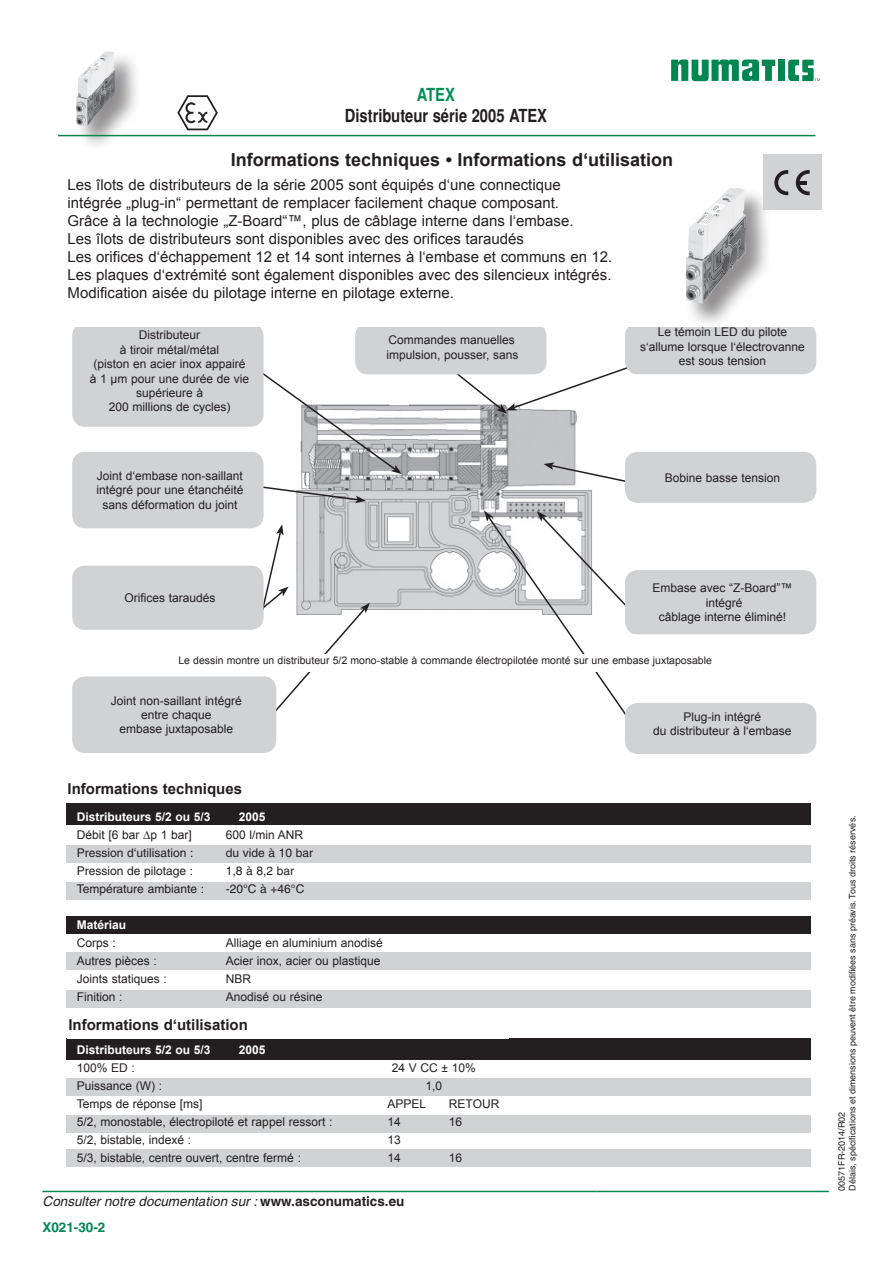
<style>
.page{position:relative;width:893px;height:1263px;background:#fff}
.page>*{position:absolute;margin:0;border:0;box-sizing:border-box;transform-origin:0 0}
.t1{font:700 18px "Arial";color:#231f20}
.t2{font:700 condensed 18px "Helvetica";color:#231f20}
.t3{font:700 condensed 18px "Helvetica";color:#009055}
.t4{font:15px/18px "Arial";color:#231f20}
.t5{font:700 15px "Arial";color:#231f20}
.t6{font:italic 13.5px "Helvetica";color:#231f20}
.t7{font:700 13.5px "Helvetica";color:#008751}
.t8{font:12px/14.4px "Arial";color:#231f20;text-align:center}
.t9{font:12px "Helvetica";color:#231f20}
.t10{font:700 12px "Arial";color:#fff}
.t11{font:10.5px "Arial";color:#231f20}
.t12{font:9px "Helvetica";color:#231f20}
.s1{font-weight:700;font-style:normal}
</style>
<div class="page">
<img style="left:296px;top:404px;width:296px;height:206px">
<div style="left:67px;top:990px;width:744px;height:17px;background:#d1d2d4"></div>
<div style="left:67px;top:952px;width:744px;height:17px;background:#d1d2d4"></div>
<div style="left:67px;top:916px;width:744px;height:17px;background:#231f20"></div>
<div style="left:67px;top:1038px;width:744px;height:21px;background:#231f20"></div>
<div style="left:67px;top:803px;width:744px;height:21px;background:#231f20"></div>
<div style="left:67px;top:1150px;width:744px;height:17px;background:#d1d2d4"></div>
<div style="left:67px;top:882px;width:744px;height:17px;background:#d1d2d4"></div>
<div style="left:67px;top:845px;width:744px;height:17px;background:#d1d2d4"></div>
<svg style="left:264px;top:484px;width:102px;height:19px"></svg>
<svg style="left:255px;top:365px;width:147px;height:109px"></svg>
<svg style="left:446px;top:364px;width:188px;height:50px"></svg>
<svg style="left:543px;top:462px;width:82px;height:22px"></svg>
<div style="left:72px;top:452px;width:192px;height:76px;background:#d1d2d4;border-radius:13px"></div>
<div style="left:355px;top:323px;width:191px;height:51px;background:#d1d2d4;border-radius:13px"></div>
<div style="left:72px;top:323px;width:192px;height:104px;background:#d1d2d4;border-radius:13px"></div>
<div style="left:625px;top:323px;width:191px;height:51px;background:#d1d2d4;border-radius:13px"></div>
<div style="left:67px;top:1115px;width:744px;height:17px;background:#d1d2d4"></div>
<div style="left:67px;top:1078px;width:744px;height:17px;background:#d1d2d4"></div>
<div style="left:67px;top:1017px;width:442px;height:22px;background:#fff"></div>
<div style="left:66px;top:177px;width:758px;height:150px;background:#fff"></div>
<div style="left:625px;top:452px;width:191px;height:51px;background:#d1d2d4;border-radius:13px"></div>
<div style="left:625px;top:570px;width:191px;height:64px;background:#d1d2d4;border-radius:13px"></div>
<div style="left:72px;top:566px;width:192px;height:64px;background:#d1d2d4;border-radius:13px"></div>
<svg style="left:253px;top:524px;width:117px;height:210px"></svg>
<div style="left:72px;top:676px;width:204px;height:77px;background:#d1d2d4;border-radius:13px"></div>
<svg style="left:484px;top:511px;width:154px;height:204px"></svg>
<div style="left:625px;top:703px;width:191px;height:51px;background:#d1d2d4;border-radius:13px"></div>
<div style="left:72px;top:655px;width:746px;height:17px;background:#fff"></div>
<div style="left:684px;top:187px;width:89px;height:143px;background:#231f20;opacity:.5"></div>
<img style="left:686px;top:188px;width:60px;height:116px">
<div style="left:75px;top:50px;width:67px;height:103px;background:#231f20;opacity:.5"></div>
<img style="left:76px;top:51px;width:39px;height:76px">
<div style="left:763px;top:155px;width:58px;height:55px;background:#d1d2d4"></div>
<svg style="left:774px;top:170px;width:14px;height:25px"></svg>
<svg style="left:796px;top:170px;width:14px;height:25px"></svg>
<hr style="left:42px;top:1191px;width:555px;height:1px;background:#008751">
<hr style="left:597px;top:1191px;width:232px;height:1px;background:#008751">
<hr style="left:58px;top:135px;width:757px;height:1px;background:#008751">
<div style="left:778px;top:60px;width:7px;height:21px;background:#008751"></div>
<svg style="left:671px;top:60px;width:104px;height:21px"></svg>
<svg style="left:788px;top:60px;width:32px;height:21px"></svg>
<svg style="left:177px;top:95px;width:41px;height:35px"></svg>
<h1 class="t3" style="left:417px;top:84px;width:40px">ATEX</h1>
<p class="t2" style="left:345px;top:105px;width:204px">Distributeur série 2005 ATEX</p>
<p class="t1" style="left:231px;top:148px;width:444px">Informations techniques • Informations d‘utilisation</p>
<p class="t4" style="left:68px;top:175px;width:495px">Les îlots de distributeurs de la série 2005 sont équipés d‘une connectique intégrée „plug-in“ permettant de remplacer facilement chaque composant.</p>
<p class="t4" style="left:68px;top:211px;width:508px">Grâce à la technologie „Z-Board“™, plus de câblage interne dans l‘embase.</p>
<p class="t4" style="left:68px;top:229px;width:458px">Les îlots de distributeurs sont disponibles avec des orifices taraudés</p>
<p class="t4" style="left:68px;top:247px;width:546px">Les orifices d‘échappement 12 et 14 sont internes à l‘embase et communs en 12.</p>
<p class="t4" style="left:68px;top:265px;width:546px">Les plaques d‘extrémité sont également disponibles avec des silencieux intégrés.</p>
<p class="t4" style="left:68px;top:283px;width:388px">Modification aisée du pilotage interne en pilotage externe.</p>
<p class="t8" style="left:139px;top:328px;width:63px">Distributeur</p>
<p class="t8" style="left:120px;top:343px;width:101px">à tiroir métal/métal</p>
<p class="t8" style="left:94px;top:357px;width:154px">(piston en acier inox appairé</p>
<p class="t8" style="left:90px;top:371px;width:161px">à 1 µm pour une durée de vie supérieure à</p>
<p class="t8" style="left:109px;top:400px;width:123px">200 millions de cycles)</p>
<p class="t8" style="left:96px;top:469px;width:149px">Joint d‘embase non-saillant intégré pour une étanchéité sans déformation du joint</p>
<p class="t8" style="left:124px;top:591px;width:93px">Orifices taraudés</p>
<p class="t8" style="left:389px;top:333px;width:128px">Commandes manuelles</p>
<p class="t8" style="left:386px;top:347px;width:134px">impulsion, pousser, sans</p>
<p class="t8" style="left:658px;top:325px;width:131px">Le témoin LED du pilote</p>
<p class="t8" style="left:640px;top:340px;width:166px">s‘allume lorsque l‘électrovanne</p>
<p class="t8" style="left:679px;top:354px;width:89px">est sous tension</p>
<p class="t8" style="left:665px;top:470px;width:117px">Bobine basse tension</p>
<p class="t8" style="left:652px;top:581px;width:142px">Embase avec “Z-Board”™</p>
<p class="t8" style="left:706px;top:595px;width:38px">intégré</p>
<p class="t8" style="left:659px;top:610px;width:129px">câblage interne éliminé!</p>
<p class="t11" style="left:178px;top:653px;width:535px">Le dessin montre un distributeur 5/2 mono-stable à commande électropilotée monté sur une embase juxtaposable</p>
<p class="t8" style="left:111px;top:693px;width:132px">Joint non-saillant intégré</p>
<p class="t8" style="left:141px;top:708px;width:72px">entre chaque</p>
<p class="t8" style="left:119px;top:722px;width:115px">embase juxtaposable</p>
<p class="t5" style="left:68px;top:778px;width:176px">Informations techniques</p>
<p class="t10" style="left:77px;top:809px;width:135px">Distributeurs 5/2 ou 5/3</p>
<p class="t10" style="left:239px;top:809px;width:28px">2005</p>
<p class="t8" style="left:77px;top:828px;width:117px">Débit [6 bar ∆p 1 bar]</p>
<p class="t8" style="left:226px;top:828px;width:79px">600 l/min ANR</p>
<p class="t9" style="left:77px;top:846px;width:118px">Pression d‘utilisation :</p>
<p class="t9" style="left:226px;top:846px;width:89px">du vide à 10 bar</p>
<p class="t9" style="left:77px;top:864px;width:118px">Pression de pilotage :</p>
<p class="t9" style="left:226px;top:864px;width:70px">1,8 à 8,2 bar</p>
<p class="t9" style="left:77px;top:882px;width:129px">Température ambiante :</p>
<p class="t9" style="left:226px;top:882px;width:80px">-20°C à +46°C</p>
<p class="t10" style="left:77px;top:917px;width:51px">Matériau</p>
<p class="t8" style="left:77px;top:936px;width:41px">Corps :</p>
<p class="t8" style="left:226px;top:936px;width:159px">Alliage en aluminium anodisé</p>
<p class="t8" style="left:77px;top:954px;width:82px">Autres pièces :</p>
<p class="t8" style="left:226px;top:954px;width:156px">Acier inox, acier ou plastique</p>
<p class="t8" style="left:77px;top:972px;width:92px">Joints statiques :</p>
<p class="t8" style="left:226px;top:972px;width:27px">NBR</p>
<p class="t8" style="left:77px;top:990px;width:47px">Finition :</p>
<p class="t8" style="left:226px;top:990px;width:98px">Anodisé ou résine</p>
<p class="t5" style="left:68px;top:1015px;width:181px">Informations d‘utilisation</p>
<p class="t10" style="left:77px;top:1042px;width:135px">Distributeurs 5/2 ou 5/3</p>
<p class="t10" style="left:239px;top:1042px;width:28px">2005</p>
<p class="t8" style="left:77px;top:1060px;width:60px">100% ED :</p>
<p class="t8" style="left:392px;top:1060px;width:85px">24 V CC ± 10%</p>
<p class="t8" style="left:77px;top:1078px;width:87px">Puissance (W) :</p>
<p class="t8" style="left:426px;top:1078px;width:18px">1,0</p>
<p class="t8" style="left:77px;top:1096px;width:127px">Temps de réponse [ms]</p>
<p class="t8" style="left:387px;top:1096px;width:40px">APPEL</p>
<p class="t8" style="left:449px;top:1096px;width:52px">RETOUR</p>
<p class="t8" style="left:77px;top:1114px;width:257px">5/2, monostable, électropiloté et rappel ressort :</p>
<p class="t8" style="left:387px;top:1114px;width:15px">14</p>
<p class="t8" style="left:449px;top:1114px;width:15px">16</p>
<p class="t8" style="left:77px;top:1132px;width:116px">5/2, bistable, indexé :</p>
<p class="t8" style="left:387px;top:1132px;width:15px">13</p>
<p class="t8" style="left:77px;top:1150px;width:226px">5/3, bistable, centre ouvert, centre fermé :</p>
<p class="t8" style="left:387px;top:1150px;width:15px">14</p>
<p class="t8" style="left:449px;top:1150px;width:15px">16</p>
<p class="t6" style="left:43px;top:1193px;width:363px">Consulter notre documentation sur : <span class="s1">www.asconumatics.eu</span></p>
<p class="t7" style="left:42px;top:1219px;width:65px">X021-30-2</p>
<p class="t8" style="left:683px;top:709px;width:79px">Plug-in intégré</p>
<p class="t8" style="left:653px;top:724px;width:140px">du distributeur à l‘embase</p>
<p class="t12" style="left:847px;top:1191px;width:375px;rotate:-90deg">Délais, spécifications et dimensions peuvent être modifiées sans préavis. Tous droits réservés.</p>
<p class="t12" style="left:836px;top:1191px;width:81px;rotate:-90deg">00571FR-2014/R02</p>
</div>
